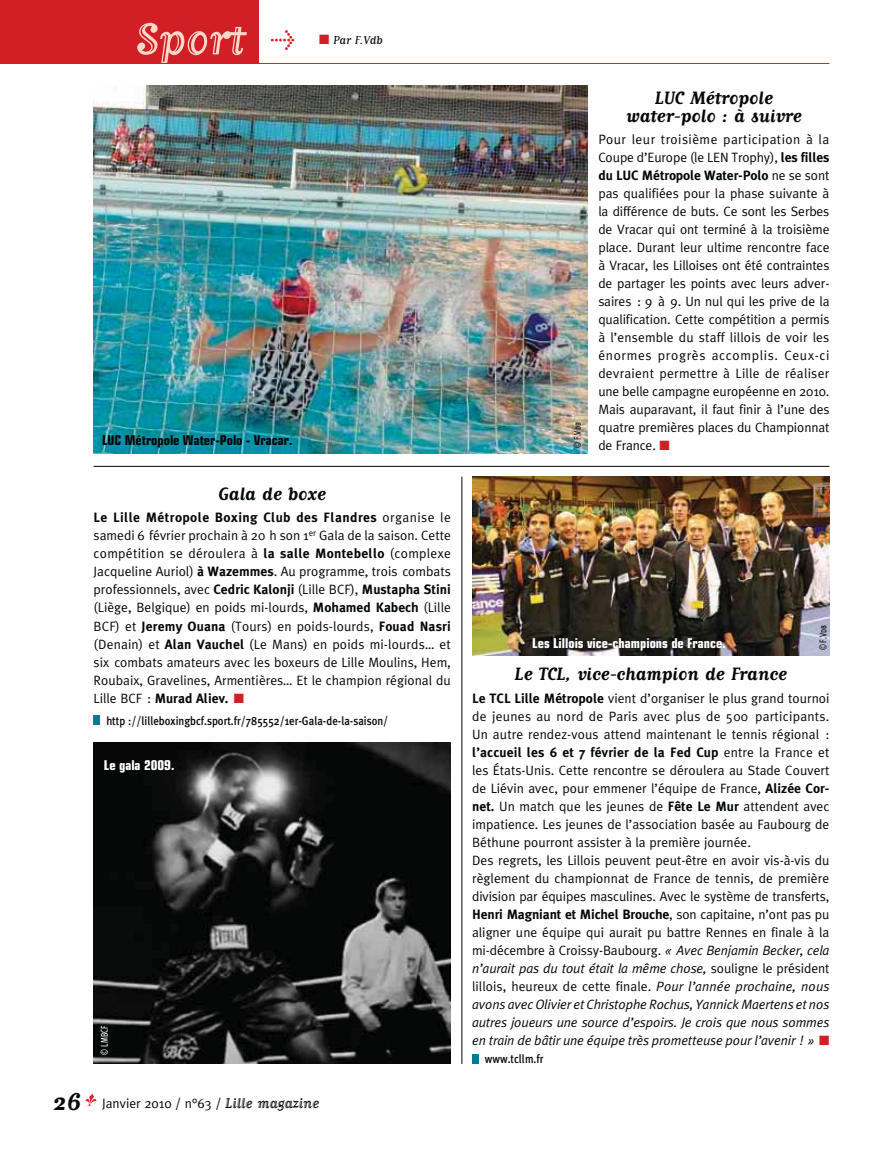
<style>
.page{position:relative;width:872px;height:1149px;background:#fff}
.page>*{position:absolute;margin:0;border:0;box-sizing:border-box;transform-origin:0 0}
.t1{font:52.5px "Matrix Inline Script";color:#f7d8c9}
.t2{font:700 21px/18px "Matrix Script";color:#040809;text-align:center}
.t3{font:500 20.25px "Meta Plus";color:#d21f26}
.t4{font:13.5px/18px "Meta Plus Normal";color:#040809;text-align:justify}
.t5{font:italic 13.5px/18px "Meta Plus Normal";letter-spacing:-.01em;color:#040809;text-align:justify}
.t6{font:700 13.5px "Meta Plus";letter-spacing:-.01em;color:#040809}
.t7{font:13.5px/18px "Meta Plus Normal";letter-spacing:.03em;color:#040809}
.t8{font:700 13.5px "Meta Plus";letter-spacing:.01em;color:#040809}
.t9{font:700 13.5px "Meta Plus";letter-spacing:.03em;color:#040809}
.t10{font:700 condensed 13.5px "Eurostile";color:#fff}
.t11{font:700 condensed 13.5px "Eurostile";color:#040809}
.t12{font:13.5px "Matrix Script";color:#040809}
.t13{font:500 12px "Meta Plus";color:#040809;scale:.9 1}
.t14{font:9.75px "Meta Plus Book Caps";color:#040809;scale:.75 1}
.t15{font:9.75px "Meta Plus Book Caps";color:#fff;scale:.75 1}
.s1{font-family:"Meta Plus Normal";font-weight:400}
.s2{font-family:"Meta Plus";font-weight:700}
.s3{font-family:"Matrix Script";font-weight:700;font-size:28.5px}
.s4{font-family:"Matrix Inline Script";font-size:16.5px}
.s5{font-style:normal}
</style>
<div class="page">
<img style="left:94px;top:85px;width:493px;height:368px">
<img style="left:94px;top:742px;width:357px;height:321px">
<hr style="left:94px;top:466px;width:735px;height:1px;background:#040809">
<hr style="left:461px;top:476px;width:1px;height:587px;background:#040809">
<img style="left:472px;top:476px;width:357px;height:179px">
<svg style="left:85px;top:1093px;width:12px;height:12px"></svg>
<div style="left:0;top:0;width:258px;height:64px;background:#d21f26"></div>
<hr style="left:0;top:63px;width:829px;height:1px;background:#d21f26">
<div style="left:472px;top:1053px;width:7px;height:10px;background:#007a96"></div>
<div style="left:94px;top:715px;width:6px;height:9px;background:#007a96"></div>
<h1 class="t1" style="left:135px;top:17px;width:111px">Sport</h1>
<h3 class="t3" style="left:270px;top:29px;width:27px">&gt;</h3>
<p class="t12" style="left:333px;top:36px;width:51px">Par F.Vdb</p>
<p class="t11" style="left:102px;top:435px;width:192px">LUC Métropole Water-Polo - Vracar.</p>
<h2 class="t2" style="left:218px;top:483px;width:109px">Gala de boxe</h2>
<p class="t9" style="left:94px;top:511px;width:359px">Le Lille Métropole Boxing Club des Flandres <span class="s1">organise le</span></p>
<p class="t4" style="left:94px;top:528px;width:359px">samedi 6 février prochain à 20 h son 1<sup>er</sup> Gala de la saison. Cette compétition se déroulera à <span class="s2">la salle Montebello</span> (complexe Jacqueline Auriol) <span class="s2">à Wazemmes</span>. Au programme, trois combats professionnels, avec <span class="s2">Cedric Kalonji</span> (Lille BCF), <span class="s2">Mustapha Stini </span>(Liège, Belgique) en poids mi-lourds, <span class="s2">Mohamed Kabech</span> (Lille BCF) et <span class="s2">Jeremy Ouana</span> (Tours) en poids-lourds, <span class="s2">Fouad Nasri </span>(Denain) et <span class="s2">Alan Vauchel</span> (Le Mans) en poids mi-lourds… et six combats amateurs avec les boxeurs de Lille Moulins, Hem, Roubaix, Gravelines, Armentières… Et le champion régional du</p>
<p class="t8" style="left:94px;top:691px;width:136px"><span class="s1">Lille BCF :</span> Murad Aliev.</p>
<p class="t13" style="left:106px;top:714px;width:315px">http ://lilleboxingbcf.sport.fr/785552/1er-Gala-de-la-saison/</p>
<p class="t10" style="left:104px;top:760px;width:72px">Le gala 2009.</p>
<p class="t15" style="left:99px;top:1054px;width:40px;rotate:-90deg">© LMBCF</p>
<p class="t4" style="left:53px;top:1095px;width:267px"><span class="s3">26</span> Janvier 2010 / n°63 / <span class="s4">Lille magazine</span></p>
<p class="t14" style="left:572px;top:447px;width:35px;rotate:-90deg">© F.Vdb</p>
<h2 class="t2" style="left:626px;top:87px;width:177px">LUC Métropole water-polo : à suivre</h2>
<p class="t7" style="left:598px;top:132px;width:233px">Pour leur troisième participation à la<br>Coupe d’Europe (le LEN Trophy), <span class="s2">les filles</span></p>
<p class="t6" style="left:598px;top:169px;width:233px">du LUC Métropole Water-Polo <span class="s1">ne se sont</span></p>
<p class="t4" style="left:598px;top:186px;width:233px">pas qualifiées pour la phase suivante à la différence de buts. Ce sont les Serbes de Vracar qui ont terminé à la troisième place. Durant leur ultime rencontre face à Vracar, les Lilloises ont été contraintes de partager les points avec leurs adver&shy;saires : 9 à 9. Un nul qui les prive de la qualification. Cette compétition a permis à l’ensemble du staff lillois de voir les énormes progrès accomplis. Ceux-ci devraient permettre à Lille de réaliser une belle campagne européenne en 2010.<br>Mais auparavant, il faut finir à l’une des quatre premières places du Championnat de France.</p>
<p class="t10" style="left:532px;top:638px;width:195px">Les Lillois vice-champions de France.</p>
<p class="t14" style="left:817px;top:650px;width:35px;rotate:-90deg">© F.Vdb</p>
<h2 class="t2" style="left:514px;top:663px;width:274px">Le TCL, vice-champion de France</h2>
<p class="t4" style="left:472px;top:690px;width:359px"><span class="s2">Le TCL Lille Métropole</span> vient d’organiser le plus grand tournoi de jeunes au nord de Paris avec plus de 500 participants.<br>Un autre rendez-vous attend maintenant le tennis régional :</p>
<p class="t8" style="left:472px;top:745px;width:359px">l’accueil les 6 et 7 février de la Fed Cup <span class="s1">entre la France et</span></p>
<p class="t4" style="left:472px;top:762px;width:359px;text-align:left">les États-Unis. Cette rencontre se déroulera au Stade Couvert de Liévin avec, pour emmener l’équipe de France, <span class="s2">Alizée Cor&shy;net.</span> Un match que les jeunes de <span class="s2">Fête Le Mur</span> attendent avec impatience. Les jeunes de l’association basée au Faubourg de Béthune pourront assister à la première journée.<br>Des regrets, les Lillois peuvent peut-être en avoir vis-à-vis du règlement du championnat de France de tennis, de première division par équipes masculines. Avec le système de transferts,</p>
<p class="t6" style="left:472px;top:907px;width:359px">Henri Magniant et Michel Brouche<span class="s1">, son capitaine, n’ont pas pu</span></p>
<p class="t5" style="left:472px;top:923px;width:359px"><span class="s5">aligner une équipe qui aurait pu battre Rennes en finale à la mi-décembre à Croissy-Baubourg.</span> « Avec Benjamin Becker, cela n’aurait pas du tout était la même chose, <span class="s5">souligne le président lillois, heureux de cette finale.</span> Pour l’année prochaine, nous avons avec Olivier et Christophe Rochus, Yannick Maertens et nos autres joueurs une source d’espoirs. Je crois que nous sommes en train de bâtir une équipe très prometteuse pour l’avenir ! »</p>
<p class="t13" style="left:485px;top:1052px;width:66px">www.tcllm.fr</p>
</div>
